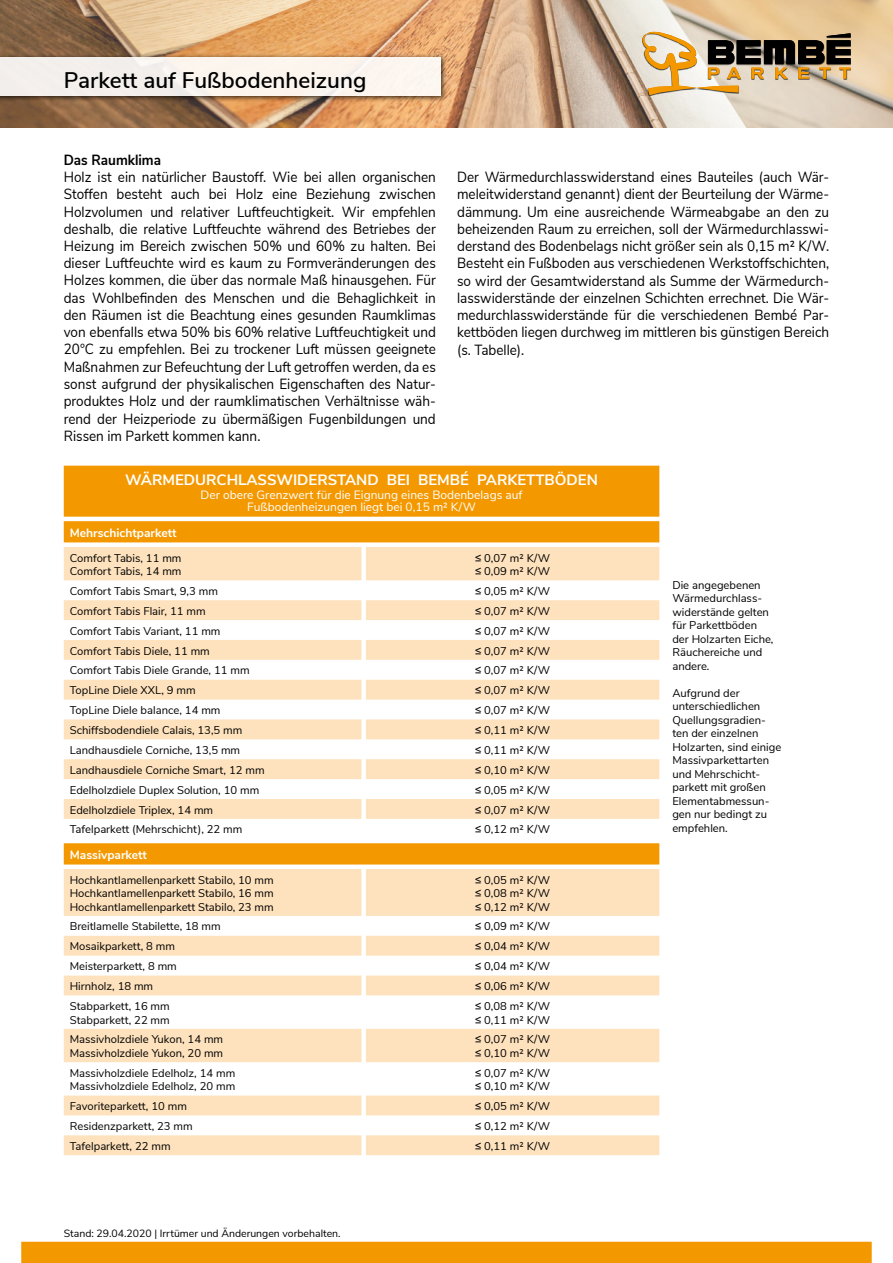
<style>
.page{position:relative;width:893px;height:1263px;background:#fff}
.page>*{position:absolute;margin:0;border:0;box-sizing:border-box;transform-origin:0 0}
.t1{font:600 22.5px "Nunito Sans";color:#000}
.t2{font:700 15px "Nunito Sans";color:#fff}
.t3{font:14.7px/17.2px "Nunito Sans";color:#000;text-align:justify;scale:.92 1}
.t4{font:700 14.7px "Nunito Sans";color:#000;scale:.92 1}
.t5{font:12px/12px "Nunito Sans";color:#fff;text-align:center}
.t6{font:700 12px "Nunito Sans";color:#fff}
.t7{font:11.25px/13.5px "Nunito Sans";color:#000}
.t8{font:10.5px "Nunito Sans";color:#000}
.s1{font-family:"Arial"}
</style>
<div class="page">
<div style="left:21px;top:1242px;width:851px;height:21px;background:#f49800"></div>
<img style="left:0;top:0;width:893px;height:128px">
<div style="left:642px;top:32px;width:209px;height:64px;background:#000;opacity:.5"></div>
<svg style="left:643px;top:32px;width:207px;height:63px;background:#ac9878"></svg>
<div style="left:0;top:54px;width:447px;height:48px;background:#000;opacity:.75"></div>
<div style="left:0;top:57px;width:441px;height:39px;background:#fbf4ed"></div>
<svg style="left:64px;top:466px;width:595px;height:76px;background:#f49e0f"></svg>
<svg style="left:64px;top:547px;width:595px;height:608px;fill:#fee2bd"></svg>
<div style="left:64px;top:843px;width:595px;height:21px;background:#f49800"></div>
<h1 class="t1" style="left:64px;top:63px;width:304px">Parkett auf Fußbodenheizung</h1>
<h3 class="t4" style="left:64px;top:149px;width:107px">Das Raumklima</h3>
<p class="t3" style="left:64px;top:167px;width:406px">Holz ist ein natürlicher Baustoff. Wie bei allen organischen Stoffen besteht auch bei Holz eine Beziehung zwischen Holzvolumen und relativer Luftfeuchtigkeit. Wir empfehlen deshalb, die relative Luftfeuchte während des Betriebes der Heizung im Bereich zwischen 50% und 60% zu halten. Bei dieser Luftfeuchte wird es kaum zu Formveränderungen des Holzes kommen, die über das normale Maß hinausgehen. Für das Wohlbefinden des Menschen und die Behaglichkeit in den Räumen ist die Beachtung eines gesunden Raumklimas von ebenfalls etwa 50% bis 60% relative Luftfeuchtigkeit und 20°C zu empfehlen. Bei zu trockener Luft müssen geeignete Maßnahmen zur Befeuchtung der Luft getroffen werden, da es sonst aufgrund der physikalischen Eigenschaften des Natur&shy;produktes Holz und der raumklimatischen Verhältnisse wäh&shy;rend der Heizperiode zu übermäßigen Fugenbildungen und Rissen im Parkett kommen kann.</p>
<p class="t3" style="left:457px;top:167px;width:406px">Der Wärmedurchlasswiderstand eines Bauteiles (auch Wär&shy;meleitwiderstand genannt) dient der Beurteilung der Wärme&shy;dämmung. Um eine ausreichende Wärmeabgabe an den zu beheizenden Raum zu erreichen, soll der Wärmedurchlasswi&shy;derstand des Bodenbelags nicht größer sein als 0,15 m² K/W.<br>Besteht ein Fußboden aus verschiedenen Werkstoffschichten, so wird der Gesamtwiderstand als Summe der Wärmedurch&shy;lasswiderstände der einzelnen Schichten errechnet. Die Wär&shy;medurchlasswiderstände für die verschiedenen Bembé Par&shy;kettböden liegen durchweg im mittleren bis günstigen Bereich (s. Tabelle).</p>
<h2 class="t2" style="left:125px;top:469px;width:474px">WÄRMEDURCHLASSWIDERSTAND BEI BEMBÉ PARKETTBÖDEN</h2>
<p class="t5" style="left:201px;top:488px;width:323px">Der obere Grenzwert für die Eignung eines Bodenbelags auf<br>Fußbodenheizungen liegt bei 0,15 m² K/W</p>
<p class="t6" style="left:70px;top:523px;width:108px">Mehrschichtparkett</p>
<p class="t7" style="left:70px;top:550px;width:113px">Comfort Tabis, 11 mm<br>Comfort Tabis, 14 mm</p>
<p class="t7" style="left:475px;top:550px;width:77px"><span class="s1">≤</span> 0,07 m² K/W <span class="s1">≤</span> 0,09 m² K/W</p>
<p class="t7" style="left:70px;top:583px;width:150px">Comfort Tabis Smart, 9,3 mm</p>
<p class="t7" style="left:475px;top:583px;width:77px"><span class="s1">≤</span> 0,05 m² K/W</p>
<p class="t7" style="left:70px;top:603px;width:137px">Comfort Tabis Flair, 11 mm</p>
<p class="t7" style="left:475px;top:603px;width:77px"><span class="s1">≤</span> 0,07 m² K/W</p>
<p class="t7" style="left:70px;top:623px;width:152px">Comfort Tabis Variant, 11 mm</p>
<p class="t7" style="left:475px;top:623px;width:77px"><span class="s1">≤</span> 0,07 m² K/W</p>
<p class="t7" style="left:70px;top:643px;width:142px">Comfort Tabis Diele, 11 mm</p>
<p class="t7" style="left:475px;top:643px;width:77px"><span class="s1">≤</span> 0,07 m² K/W</p>
<p class="t7" style="left:70px;top:663px;width:181px">Comfort Tabis Diele Grande, 11 mm</p>
<p class="t7" style="left:475px;top:663px;width:77px"><span class="s1">≤</span> 0,07 m² K/W</p>
<p class="t7" style="left:70px;top:683px;width:127px">TopLine Diele XXL, 9 mm</p>
<p class="t7" style="left:475px;top:683px;width:77px"><span class="s1">≤</span> 0,07 m² K/W</p>
<p class="t7" style="left:70px;top:703px;width:152px">TopLine Diele balance, 14 mm</p>
<p class="t7" style="left:475px;top:703px;width:77px"><span class="s1">≤</span> 0,07 m² K/W</p>
<p class="t7" style="left:70px;top:723px;width:174px">Schiffsbodendiele Calais, 13,5 mm</p>
<p class="t7" style="left:475px;top:723px;width:77px"><span class="s1">≤</span> 0,11 m² K/W</p>
<p class="t7" style="left:70px;top:742px;width:172px">Landhausdiele Corniche, 13,5 mm</p>
<p class="t7" style="left:475px;top:742px;width:77px"><span class="s1">≤</span> 0,11 m² K/W</p>
<p class="t7" style="left:70px;top:762px;width:196px">Landhausdiele Corniche Smart, 12 mm</p>
<p class="t7" style="left:475px;top:762px;width:77px"><span class="s1">≤</span> 0,10 m² K/W</p>
<p class="t7" style="left:70px;top:782px;width:191px">Edelholzdiele Duplex Solution, 10 mm</p>
<p class="t7" style="left:475px;top:782px;width:77px"><span class="s1">≤</span> 0,05 m² K/W</p>
<p class="t7" style="left:70px;top:802px;width:145px">Edelholzdiele Triplex, 14 mm</p>
<p class="t7" style="left:475px;top:802px;width:77px"><span class="s1">≤</span> 0,07 m² K/W</p>
<p class="t7" style="left:70px;top:822px;width:174px">Tafelparkett (Mehrschicht), 22 mm</p>
<p class="t7" style="left:475px;top:822px;width:77px"><span class="s1">≤</span> 0,12 m² K/W</p>
<p class="t6" style="left:70px;top:846px;width:79px">Massivparkett</p>
<p class="t7" style="left:70px;top:872px;width:205px;text-align:justify">Hochkantlamellenparkett Stabilo, 10 mm Hochkantlamellenparkett Stabilo, 16 mm Hochkantlamellenparkett Stabilo, 23 mm</p>
<p class="t7" style="left:475px;top:872px;width:77px;text-align:justify"><span class="s1">≤</span> 0,05 m² K/W <span class="s1">≤</span> 0,08 m² K/W <span class="s1">≤</span> 0,12 m² K/W</p>
<p class="t7" style="left:70px;top:919px;width:152px">Breitlamelle Stabilette, 18 mm</p>
<p class="t7" style="left:475px;top:919px;width:77px"><span class="s1">≤</span> 0,09 m² K/W</p>
<p class="t7" style="left:70px;top:939px;width:107px">Mosaikparkett, 8 mm</p>
<p class="t7" style="left:475px;top:939px;width:77px"><span class="s1">≤</span> 0,04 m² K/W</p>
<p class="t7" style="left:70px;top:959px;width:109px">Meisterparkett, 8 mm</p>
<p class="t7" style="left:475px;top:959px;width:77px"><span class="s1">≤</span> 0,04 m² K/W</p>
<p class="t7" style="left:70px;top:979px;width:85px">Hirnholz, 18 mm</p>
<p class="t7" style="left:475px;top:979px;width:77px"><span class="s1">≤</span> 0,06 m² K/W</p>
<p class="t7" style="left:70px;top:999px;width:102px">Stabparkett, 16 mm<br>Stabparkett, 22 mm</p>
<p class="t7" style="left:475px;top:999px;width:77px"><span class="s1">≤</span> 0,08 m² K/W <span class="s1">≤</span> 0,11 m² K/W</p>
<p class="t7" style="left:70px;top:1032px;width:155px">Massivholzdiele Yukon, 14 mm<br>Massivholzdiele Yukon, 20 mm</p>
<p class="t7" style="left:475px;top:1032px;width:77px"><span class="s1">≤</span> 0,07 m² K/W <span class="s1">≤</span> 0,10 m² K/W</p>
<p class="t7" style="left:70px;top:1065px;width:167px">Massivholzdiele Edelholz, 14 mm<br>Massivholzdiele Edelholz, 20 mm</p>
<p class="t7" style="left:475px;top:1065px;width:77px"><span class="s1">≤</span> 0,07 m² K/W <span class="s1">≤</span> 0,10 m² K/W</p>
<p class="t7" style="left:70px;top:1099px;width:119px">Favoriteparkett, 10 mm</p>
<p class="t7" style="left:475px;top:1099px;width:77px"><span class="s1">≤</span> 0,05 m² K/W</p>
<p class="t7" style="left:70px;top:1119px;width:124px">Residenzparkett, 23 mm</p>
<p class="t7" style="left:475px;top:1119px;width:77px"><span class="s1">≤</span> 0,12 m² K/W</p>
<p class="t7" style="left:70px;top:1138px;width:102px">Tafelparkett, 22 mm</p>
<p class="t7" style="left:475px;top:1138px;width:77px"><span class="s1">≤</span> 0,11 m² K/W</p>
<p class="t8" style="left:64px;top:1225px;width:278px">Stand: 29.04.2020 | Irrtümer und Änderungen vorbehalten.</p>
<p class="t7" style="left:672px;top:577px;width:103px">Die angegebenen<br>Wärmedurchlass&shy;widerstände gelten für Parkettböden der Holzarten Eiche,<br>Räuchereiche und andere.</p>
<p class="t7" style="left:672px;top:685px;width:110px">Aufgrund der unterschiedlichen<br>Quellungsgradien&shy;ten der einzelnen<br>Holzarten, sind einige<br>Massivparkettarten und Mehrschicht&shy;parkett mit großen<br>Elementabmessun&shy;gen nur bedingt zu empfehlen.</p>
</div>
